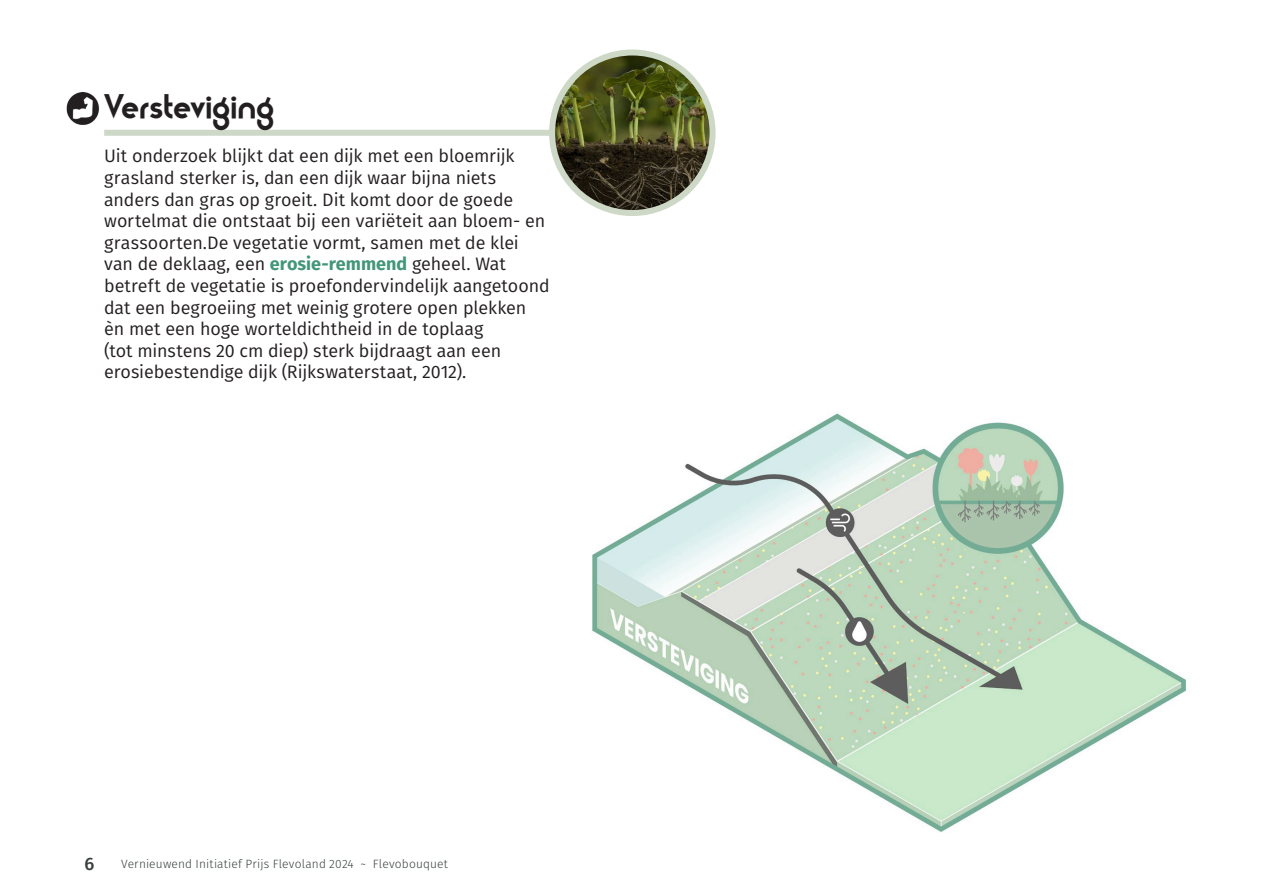
<style>
.page{position:relative;width:1263px;height:893px;background:#fff}
.page>*{position:absolute;margin:0;border:0;box-sizing:border-box;transform-origin:0 0}
.t1{font:30px "Moderna";letter-spacing:.005em;color:#231f20}
.t2{font:18px/21.6px "Fira Sans";letter-spacing:-.005em;color:#231f20}
.t3{font:500 18px "Fira Sans";color:#3a3f40}
.t4{font:300 12px "Fira Sans";letter-spacing:.015em;color:#3a3f40}
.s1{font-weight:700;color:#43967a}
</style>
<div class="page">
<div style="left:104px;top:130px;width:468px;height:6px;background:#ced8c7"></div>
<img style="left:66px;top:93px;width:33px;height:32px">
<img style="left:592px;top:413px;width:595px;height:419px">
<img style="left:552px;top:53px;width:161px;height:160px;border-radius:78px">
<div style="left:549px;top:49px;width:167px;height:167px;border:6px solid #ced8c7;border-radius:50%"></div>
<h1 class="t1" style="left:104px;top:87px;width:170px">Versteviging</h1>
<p class="t2" style="left:104px;top:145px;width:447px">Uit onderzoek blijkt dat een dijk met een bloemrijk grasland sterker is, dan een dijk waar bijna niets anders dan gras op groeit. Dit komt door de goede wortelmat die ontstaat bij een variëteit aan bloem- en grassoorten.De vegetatie vormt, samen met de klei van de deklaag, een <span class="s1">erosie-remmend</span> geheel. Wat betreft de vegetatie is proefondervindelijk aangetoond dat een begroeiing met weinig grotere open plekken èn met een hoge worteldichtheid in de toplaag<br>(tot minstens 20 cm diep) sterk bijdraagt aan een erosiebestendige dijk (Rijkswaterstaat, 2012).</p>
<p class="t3" style="left:85px;top:849px;width:11px">6</p>
<p class="t4" style="left:121px;top:855px;width:328px">Vernieuwend Initiatief Prijs Flevoland 2024 ~ Flevobouquet</p>
</div>
